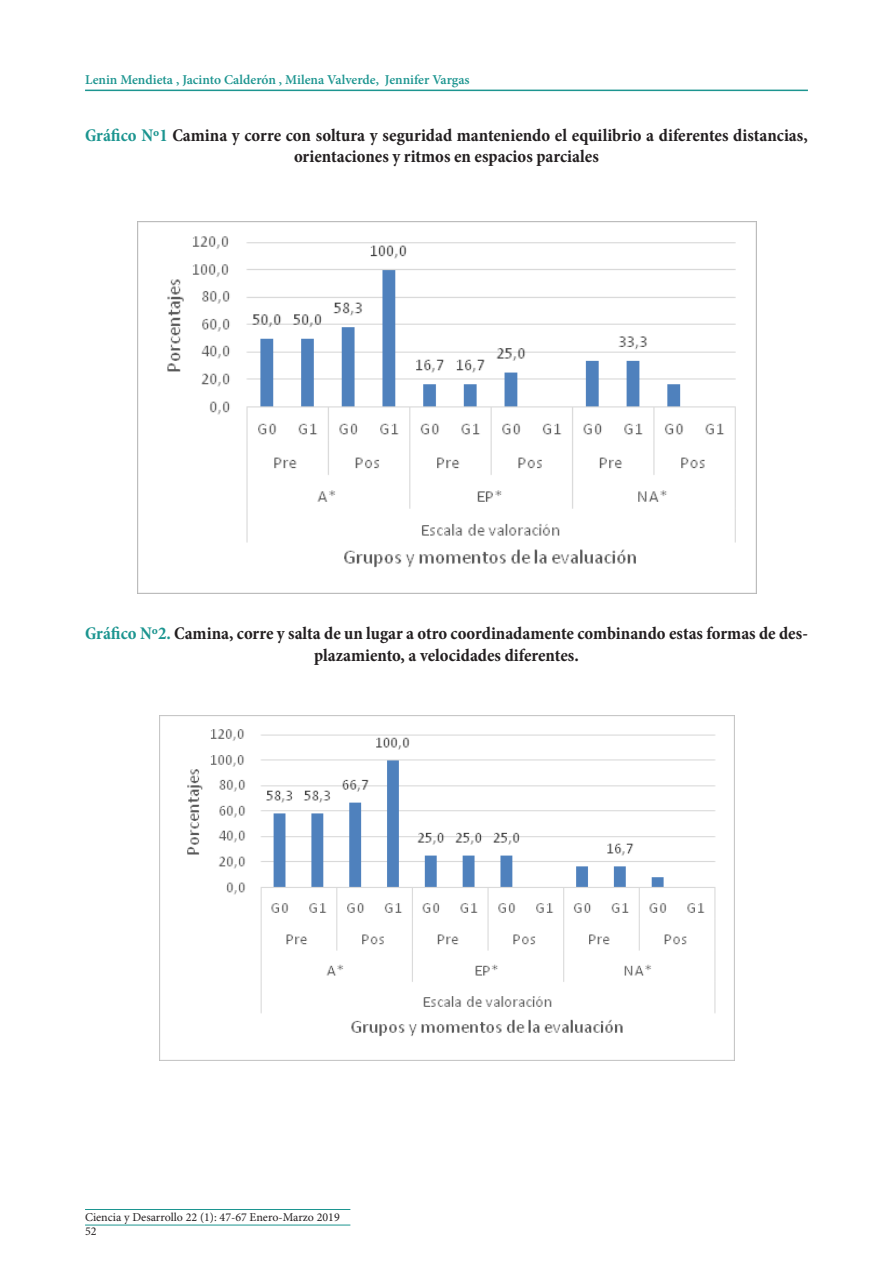
<style>
.page{position:relative;width:893px;height:1263px;background:#fff}
.page>*{position:absolute;margin:0;border:0;box-sizing:border-box;transform-origin:0 0}
.t1{font:700 condensed 18px/21.6px "Minion Pro";color:#231f20;text-align:center}
.t2{font:600 13.5px "Minion Pro";color:#1c9590}
.t3{font:12px "Minion Pro";color:#231f20}
.s1{color:#1c9590}
</style>
<div class="page">
<img style="left:137px;top:221px;width:620px;height:373px">
<img style="left:159px;top:715px;width:576px;height:346px">
<hr style="left:85px;top:90px;width:723px;height:1px;background:#1c9590">
<hr style="left:85px;top:1209px;width:265px;height:1px;background:#1c9590">
<hr style="left:85px;top:1225px;width:265px;height:1px;background:#1c9590">
<p class="t2" style="left:85px;top:70px;width:386px">Lenin Mendieta , Jacinto Calderón , Milena Valverde, Jennifer Vargas</p>
<p class="t1" style="left:85px;top:124px;width:724px"><span class="s1">Gráfico Nº1</span> Camina y corre con soltura y seguridad manteniendo el equilibrio a diferentes distancias, orientaciones y ritmos en espacios parciales</p>
<p class="t1" style="left:85px;top:623px;width:724px"><span class="s1">Gráfico Nº2.</span> Camina, corre y salta de un lugar a otro coordinadamente combinando estas formas de des&shy;plazamiento, a velocidades diferentes.</p>
<p class="t3" style="left:85px;top:1210px;width:256px">Ciencia y Desarrollo 22 (1): 47-67 Enero-Marzo 2019</p>
<p class="t3" style="left:85px;top:1224px;width:13px">52</p>
</div>
